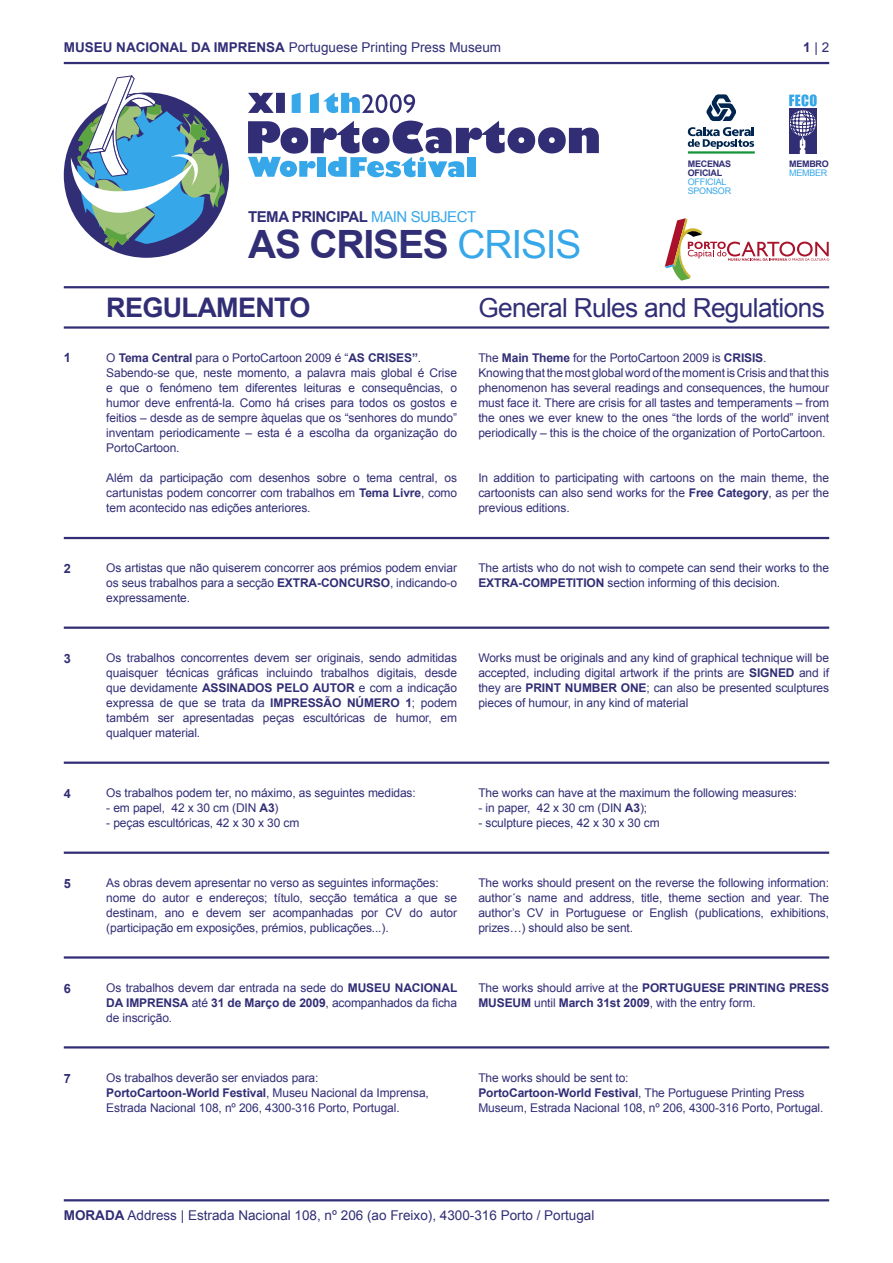
<style>
.page{position:relative;width:893px;height:1263px;background:#fff}
.page>*{position:absolute;margin:0;border:0;box-sizing:border-box;transform-origin:0 0}
.t1{font:700 39px "Arial";letter-spacing:-.03em;color:#322e76}
.t2{font:700 27px "Arial";letter-spacing:-.025em;color:#322e76}
.t3{font:26.25px "Arial";letter-spacing:-.025em;color:#322e76}
.t4{font:700 15px "Arial";letter-spacing:-.03em;color:#322e76}
.t5{font:13.5px "Arial";color:#322e76}
.t6{font:700 12.75px "Arial";color:#322e76}
.t7{font:12px/15px "Arial";letter-spacing:-.01em;color:#322e76}
.t8{font:9px/9px "Arial";letter-spacing:-.03em;color:#36a7e9}
.t9{font:700 9px/9px "Arial";letter-spacing:-.03em;color:#322e76}
.s1{font-weight:700}
.s2{font-weight:400;color:#36a7e9}
</style>
<div class="page">
<hr style="left:64px;top:62px;width:765px;height:2px;background:#322e76">
<hr style="left:64px;top:1199px;width:765px;height:2px;background:#322e76">
<hr style="left:64px;top:326px;width:765px;height:3px;background:#322e76">
<hr style="left:64px;top:286px;width:765px;height:2px;background:#322e76">
<hr style="left:64px;top:626px;width:765px;height:3px;background:#322e76">
<hr style="left:64px;top:851px;width:765px;height:3px;background:#322e76">
<hr style="left:64px;top:761px;width:765px;height:3px;background:#322e76">
<hr style="left:64px;top:1046px;width:765px;height:2px;background:#322e76">
<hr style="left:64px;top:956px;width:765px;height:3px;background:#322e76">
<svg style="left:665px;top:218px;width:164px;height:63px"></svg>
<div style="left:64px;top:92px;width:165px;height:166px;background:#322e76;border-radius:50%"></div>
<svg style="left:70px;top:75px;width:155px;height:174px"></svg>
<hr style="left:64px;top:537px;width:765px;height:2px;background:#322e76">
<svg style="left:248px;top:121px;width:351px;height:56px"></svg>
<svg style="left:248px;top:93px;width:37px;height:20px"></svg>
<svg style="left:292px;top:92px;width:123px;height:21px"></svg>
<svg style="left:706px;top:94px;width:30px;height:27px"></svg>
<svg style="left:688px;top:127px;width:67px;height:27px"></svg>
<svg style="left:789px;top:94px;width:28px;height:60px;background:#6c79ab"></svg>
<p class="t5" style="left:64px;top:39px;width:439px"><span class="s1">MUSEU NACIONAL DA IMPRENSA</span> Portuguese Printing Press Museum</p>
<p class="t5" style="left:803px;top:39px;width:28px"><span class="s1">1</span> | 2</p>
<p class="t4" style="left:248px;top:207px;width:230px">TEMA PRINCIPAL <span class="s2">MAIN SUBJECT</span></p>
<h1 class="t1" style="left:248px;top:218px;width:335px">AS CRISES <span class="s2">CRISIS</span></h1>
<p class="t9" style="left:688px;top:159px;width:45px">MECENAS<br>OFICIAL</p>
<p class="t8" style="left:688px;top:177px;width:45px">OFFICIAL<br>SPONSOR</p>
<p class="t9" style="left:789px;top:159px;width:41px">MEMBRO</p>
<p class="t8" style="left:789px;top:168px;width:40px">MEMBER</p>
<h2 class="t2" style="left:106px;top:290px;width:206px">REGULAMENTO</h2>
<h3 class="t3" style="left:478px;top:290px;width:348px">General Rules and Regulations</h3>
<p class="t6" style="left:64px;top:350px;width:9px">1</p>
<p class="t7" style="left:106px;top:350px;width:352px">O <span class="s1">Tema Central</span> para o PortoCartoon 2009 é “<span class="s1">AS CRISES”</span>.<br>Sabendo-se que, neste momento, a palavra mais global é Crise e que o fenómeno tem diferentes leituras e consequências, o humor deve enfrentá-la. Como há crises para todos os gostos e feitios – desde as de sempre àquelas que os “senhores do mundo” inventam periodicamente – esta é a escolha da organização do PortoCartoon.</p>
<p class="t7" style="left:106px;top:470px;width:352px;text-align:justify">Além da participação com desenhos sobre o tema central, os cartunistas podem concorrer com trabalhos em <span class="s1">Tema Livre</span>, como tem acontecido nas edições anteriores.</p>
<p class="t7" style="left:478px;top:350px;width:352px">The <span class="s1">Main Theme</span> for the PortoCartoon 2009 is <span class="s1">CRISIS</span>.<br>Knowing that the most global word of the moment is Crisis and that this phenomenon has several readings and consequences, the humour must face it. There are crisis for all tastes and temperaments – from the ones we ever knew to the ones “the lords of the world” invent periodically – this is the choice of the organization of PortoCartoon.</p>
<p class="t7" style="left:478px;top:470px;width:352px;text-align:justify">In addition to participating with cartoons on the main theme, the cartoonists can also send works for the <span class="s1">Free Category</span>, as per the previous editions.</p>
<p class="t6" style="left:64px;top:560px;width:9px">2</p>
<p class="t7" style="left:106px;top:560px;width:352px;text-align:justify">Os artistas que não quiserem concorrer aos prémios podem enviar os seus trabalhos para a secção <span class="s1">EXTRA-CONCURSO</span>, indicando-o expressamente.</p>
<p class="t7" style="left:478px;top:560px;width:352px">The artists who do not wish to compete can send their works to the<br><span class="s1">EXTRA-COMPETITION</span> section informing of this decision.</p>
<p class="t6" style="left:64px;top:650px;width:9px">3</p>
<p class="t7" style="left:106px;top:650px;width:352px;text-align:justify">Os trabalhos concorrentes devem ser originais, sendo admitidas quaisquer técnicas gráficas incluindo trabalhos digitais, desde que devidamente <span class="s1">ASSINADOS PELO AUTOR</span> e com a indicação expressa de que se trata da <span class="s1">IMPRESSÃO NÚMERO 1</span>; podem também ser apresentadas peças escultóricas de humor, em qualquer material.</p>
<p class="t7" style="left:478px;top:650px;width:352px;text-align:justify">Works must be originals and any kind of graphical technique will be accepted, including digital artwork if the prints are <span class="s1">SIGNED</span> and if they are <span class="s1">PRINT NUMBER ONE</span>; can also be presented sculptures pieces of humour, in any kind of material</p>
<p class="t6" style="left:64px;top:785px;width:9px">4</p>
<p class="t7" style="left:106px;top:785px;width:311px">Os trabalhos podem ter, no máximo, as seguintes medidas:</p>
<p class="t7" style="left:106px;top:800px;width:174px">- em papel, 42 x 30 cm (DIN <span class="s1">A3</span>)</p>
<p class="t7" style="left:106px;top:815px;width:195px">- peças escultóricas, 42 x 30 x 30 cm</p>
<p class="t7" style="left:478px;top:785px;width:320px">The works can have at the maximum the following measures:</p>
<p class="t7" style="left:478px;top:800px;width:170px">- in paper, 42 x 30 cm (DIN <span class="s1">A3</span>);</p>
<p class="t7" style="left:478px;top:815px;width:183px">- sculpture pieces, 42 x 30 x 30 cm</p>
<p class="t6" style="left:64px;top:875px;width:9px">5</p>
<p class="t7" style="left:106px;top:875px;width:352px">As obras devem apresentar no verso as seguintes informações: nome do autor e endereços; título, secção temática a que se destinam, ano e devem ser acompanhadas por CV do autor (participação em exposições, prémios, publicações...).</p>
<p class="t7" style="left:478px;top:875px;width:352px;text-align:justify">The works should present on the reverse the following information: author´s name and address, title, theme section and year. The author’s CV in Portuguese or English (publications, exhibitions, prizes…) should also be sent.</p>
<p class="t6" style="left:64px;top:980px;width:9px">6</p>
<p class="t7" style="left:106px;top:980px;width:352px;text-align:justify">Os trabalhos devem dar entrada na sede do <span class="s1">MUSEU NACIONAL DA IMPRENSA</span> até <span class="s1">31 de Março de 2009</span>, acompanhados da ficha de inscrição.</p>
<p class="t7" style="left:478px;top:980px;width:352px">The works should arrive at the <span class="s1">PORTUGUESE PRINTING PRESS<br>MUSEUM</span> until <span class="s1">March 31st 2009</span>, with the entry form.</p>
<p class="t6" style="left:64px;top:1070px;width:9px">7</p>
<p class="t7" style="left:106px;top:1070px;width:324px">Os trabalhos deverão ser enviados para:<br><span class="s1">PortoCartoon-World Festival</span>, Museu Nacional da Imprensa,<br>Estrada Nacional 108, nº 206, 4300-316 Porto, Portugal.</p>
<p class="t7" style="left:478px;top:1070px;width:347px">The works should be sent to:<br><span class="s1">PortoCartoon-World Festival</span>, The Portuguese Printing Press<br>Museum, Estrada Nacional 108, nº 206, 4300-316 Porto, Portugal.</p>
<p class="t5" style="left:64px;top:1207px;width:532px"><span class="s1">MORADA</span> Address | Estrada Nacional 108, nº 206 (ao Freixo), 4300-316 Porto / Portugal</p>
</div>
